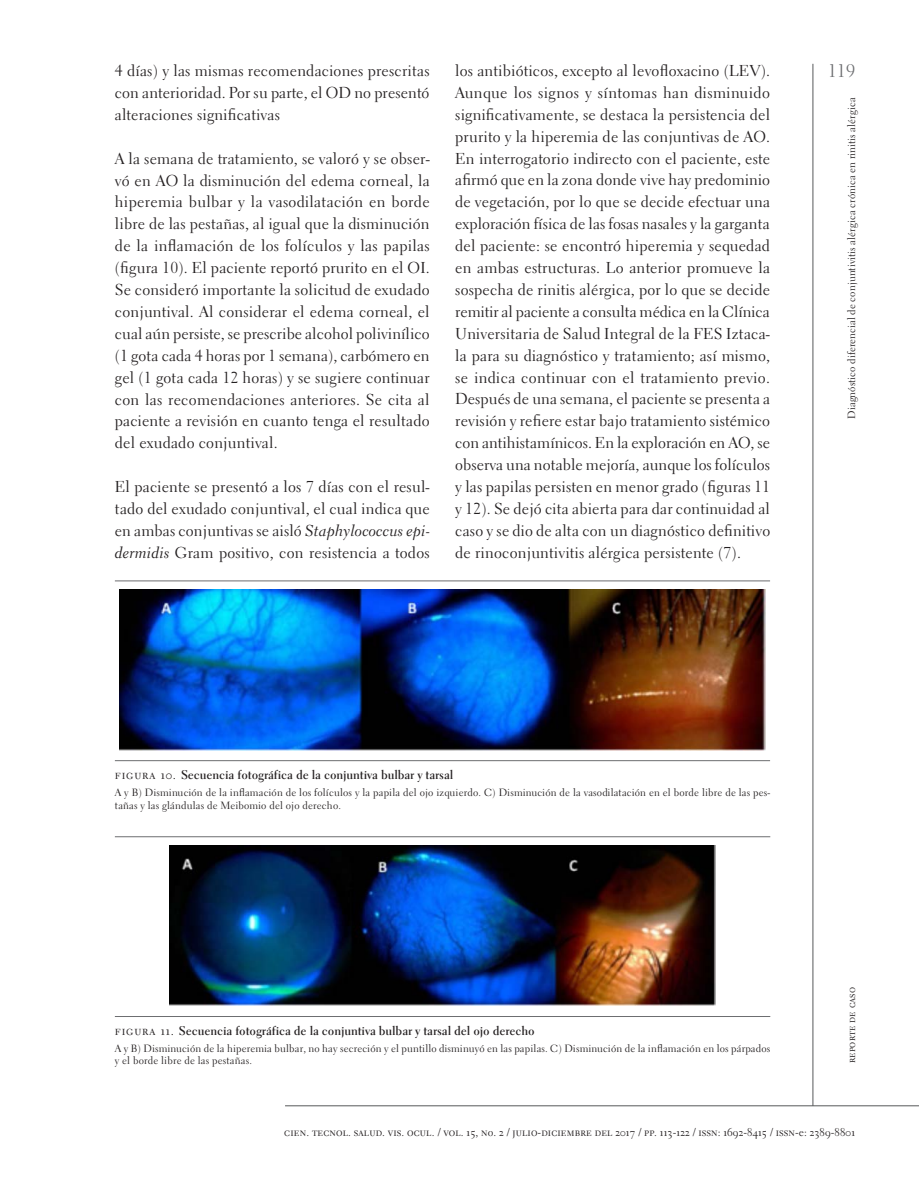
<style>
.page{position:relative;width:919px;height:1191px;background:#fff}
.page>*{position:absolute;margin:0;border:0;box-sizing:border-box;transform-origin:0 0}
.t1{font:18px "Electra LH";color:#6c6d70}
.t2{font:15.75px/21.9px "Electra LH";letter-spacing:.015em;color:#231f20;text-align:justify}
.t3{font:12.75px "Electra LH Bold Display";letter-spacing:.045em;color:#231f20}
.t4{font:11.25px "Electra LH Regular SC";letter-spacing:.01em;color:#231f20}
.t5{font:10.5px/12.6px "Electra LH";letter-spacing:.015em;color:#231f20}
.t6{font:10.5px "Electra LH Regular SC";letter-spacing:.01em;color:#231f20}
.s1{font-family:"Electra LH Cursive"}
.s2{font-family:"Electra LH Regular SC"}
.s3{font-family:"Electra LH"}
</style>
<div class="page">
<hr style="left:812px;top:64px;width:1px;height:1042px;background:#57585a">
<hr style="left:285px;top:1105px;width:633px;height:1px;background:#57585a">
<hr style="left:115px;top:580px;width:655px;height:1px;background:#6c6d70">
<hr style="left:115px;top:760px;width:655px;height:1px;background:#6c6d70">
<img style="left:120px;top:589px;width:645px;height:161px">
<hr style="left:115px;top:836px;width:655px;height:1px;background:#6c6d70">
<hr style="left:115px;top:1016px;width:655px;height:1px;background:#6c6d70">
<img style="left:169px;top:845px;width:546px;height:161px">
<p class="t2" style="left:115px;top:60px;width:316px">4 días) y las mismas recomendaciones prescritas con anterioridad. Por su parte, el OD no presentó alteraciones significativas</p>
<p class="t2" style="left:115px;top:147px;width:316px">A la semana de tratamiento, se valoró y se obser&shy;vó en AO la disminución del edema corneal, la hiperemia bulbar y la vasodilatación en borde libre de las pestañas, al igual que la disminución de la inflamación de los folículos y las papilas (figura 10). El paciente reportó prurito en el OI.<br>Se consideró importante la solicitud de exudado conjuntival. Al considerar el edema corneal, el cual aún persiste, se prescribe alcohol polivinílico (1 gota cada 4 horas por 1 semana), carbómero en gel (1 gota cada 12 horas) y se sugiere continuar con las recomendaciones anteriores. Se cita al paciente a revisión en cuanto tenga el resultado del exudado conjuntival.</p>
<p class="t2" style="left:115px;top:476px;width:316px">El paciente se presentó a los 7 días con el resul&shy;tado del exudado conjuntival, el cual indica que en ambas conjuntivas se aisló <span class="s1">Staphylococcus epi&shy;dermidis</span> Gram positivo, con resistencia a todos</p>
<p class="t2" style="left:455px;top:60px;width:316px">los antibióticos, excepto al levofloxacino (LEV).<br>Aunque los signos y síntomas han disminuido significativamente, se destaca la persistencia del prurito y la hiperemia de las conjuntivas de AO.<br>En interrogatorio indirecto con el paciente, este afirmó que en la zona donde vive hay predominio de vegetación, por lo que se decide efectuar una exploración física de las fosas nasales y la garganta del paciente: se encontró hiperemia y sequedad en ambas estructuras. Lo anterior promueve la sospecha de rinitis alérgica, por lo que se decide remitir al paciente a consulta médica en la Clínica Universitaria de Salud Integral de la FES Iztaca&shy;la para su diagnóstico y tratamiento; así mismo, se indica continuar con el tratamiento previo.<br>Después de una semana, el paciente se presenta a revisión y refiere estar bajo tratamiento sistémico con antihistamínicos. En la exploración en AO, se observa una notable mejoría, aunque los folículos y las papilas persisten en menor grado (figuras 11 y 12). Se dejó cita abierta para dar continuidad al caso y se dio de alta con un diagnóstico definitivo de rinoconjuntivitis alérgica persistente (7).</p>
<p class="t1" style="left:827px;top:60px;width:29px">119</p>
<p class="t5" style="left:845px;top:419px;width:322px;rotate:-90deg">Diagnóstico diferencial de conjuntivitis alérgica crónica en rinitis alérgica</p>
<p class="t3" style="left:115px;top:767px;width:339px"><span class="s2">figura 10.</span> Secuencia fotográfica de la conjuntiva bulbar y tarsal</p>
<p class="t5" style="left:115px;top:786px;width:657px">A y B) Disminución de la inflamación de los folículos y la papila del ojo izquierdo. C) Disminución de la vasodilatación en el borde libre de las pes&shy;tañas y las glándulas de Meibomio del ojo derecho.</p>
<p class="t3" style="left:115px;top:1023px;width:421px"><span class="s2">figura 11.</span> Secuencia fotográfica de la conjuntiva bulbar y tarsal del ojo derecho</p>
<p class="t5" style="left:115px;top:1042px;width:657px">A y B) Disminución de la hiperemia bulbar, no hay secreción y el puntillo disminuyó en las papilas. C) Disminución de la inflamación en los párpados y el borde libre de las pestañas.</p>
<p class="t6" style="left:845px;top:1063px;width:78px;rotate:-90deg">reporte de caso</p>
<p class="t4" style="left:284px;top:1125px;width:572px">cien. tecnol. salud. vis. ocul. / vol. 15, n<span class="s3">o</span>. 2 / julio-diciembre del 2017 / pp. 113-122 / issn: 1692-8415 / issn-<span class="s3">e</span>: 2389-8801</p>
</div>
